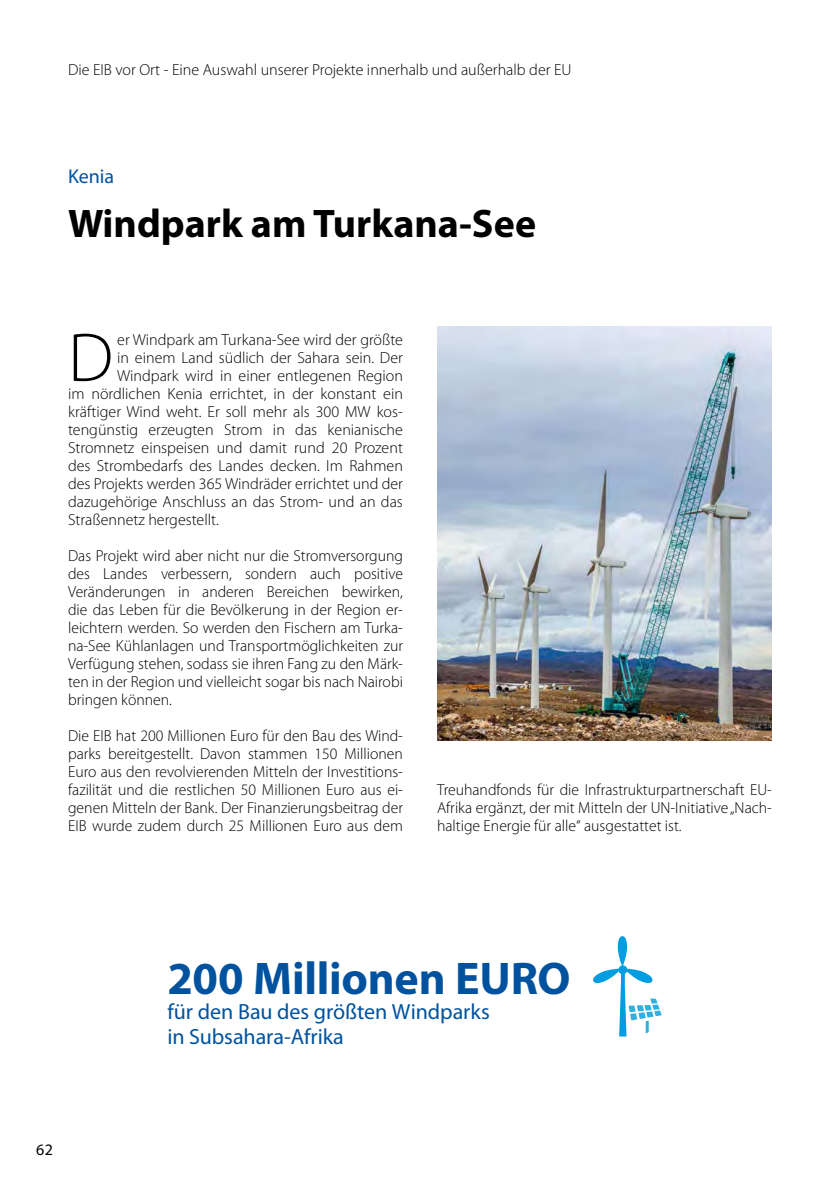
<style>
.page{position:relative;width:840px;height:1191px;background:#fff}
.page>*{position:absolute;margin:0;border:0;box-sizing:border-box;transform-origin:0 0}
.t1{font:300 69.4px "Myriad Pro";color:#000}
.t2{font:700 46px "Myriad Pro";letter-spacing:-.005em;color:#00529f}
.t3{font:700 40px "Myriad Pro";color:#000}
.t4{font:22px/25.2px "Myriad Pro";letter-spacing:-.005em;color:#00529f}
.t5{font:20px "Myriad Pro";letter-spacing:-.005em;color:#00529f}
.t6{font:300 16px/18px "Myriad Pro";color:#000;text-align:justify}
.t7{font:16px "Myriad Pro";color:#000}
</style>
<div class="page">
<img style="left:437px;top:327px;width:334px;height:414px">
<svg style="left:593px;top:936px;width:68px;height:101px"></svg>
<div style="left:618px;top:965px;width:9px;height:9px;border:3px solid #009ee0;border-radius:50%"></div>
<p class="t6" style="left:68px;top:61px;width:504px">Die EIB vor Ort - Eine Auswahl unserer Projekte innerhalb und außerhalb der EU</p>
<p class="t5" style="left:68px;top:165px;width:47px">Kenia</p>
<h3 class="t3" style="left:68px;top:201px;width:469px">Windpark am Turkana-See</h3>
<h1 class="t1" style="left:68px;top:319px;width:46px">D</h1>
<p class="t6" style="left:117px;top:331px;width:287px">er Windpark am Turkana-See wird der größte</p>
<p class="t6" style="left:117px;top:349px;width:287px">in einem Land südlich der Sahara sein. Der</p>
<p class="t6" style="left:117px;top:367px;width:287px">Windpark wird in einer entlegenen Region</p>
<p class="t6" style="left:68px;top:385px;width:336px">im nördlichen Kenia errichtet, in der konstant ein</p>
<p class="t6" style="left:68px;top:403px;width:336px">kräftiger Wind weht. Er soll mehr als 300 MW kos-</p>
<p class="t6" style="left:68px;top:421px;width:336px">tengünstig erzeugten Strom in das kenianische</p>
<p class="t6" style="left:68px;top:439px;width:336px">Stromnetz einspeisen und damit rund 20 Prozent</p>
<p class="t6" style="left:68px;top:457px;width:336px">des Strombedarfs des Landes decken. Im Rahmen</p>
<p class="t6" style="left:68px;top:475px;width:336px">des Projekts werden 365 Windräder errichtet und der</p>
<p class="t6" style="left:68px;top:493px;width:336px">dazugehörige Anschluss an das Strom- und an das</p>
<p class="t6" style="left:68px;top:511px;width:152px">Straßennetz hergestellt.</p>
<p class="t6" style="left:68px;top:547px;width:336px">Das Projekt wird aber nicht nur die Stromversorgung des Landes verbessern, sondern auch positive Veränderungen in anderen Bereichen bewirken, die das Leben für die Bevölkerung in der Region er&shy;leichtern werden. So werden den Fischern am Turka&shy;na-See Kühlanlagen und Transportmöglichkeiten zur Verfügung stehen, sodass sie ihren Fang zu den Märk&shy;ten in der Region und vielleicht sogar bis nach Nairobi bringen können.</p>
<p class="t6" style="left:68px;top:727px;width:336px">Die EIB hat 200 Millionen Euro für den Bau des Wind&shy;parks bereitgestellt. Davon stammen 150 Millionen Euro aus den revolvierenden Mitteln der Investitions&shy;fazilität und die restlichen 50 Millionen Euro aus ei&shy;genen Mitteln der Bank. Der Finanzierungsbeitrag der EIB wurde zudem durch 25 Millionen Euro aus dem</p>
<p class="t6" style="left:437px;top:781px;width:336px">Treuhandfonds für die Infrastrukturpartnerschaft EU-Afrika ergänzt, der mit Mitteln der UN-Initiative „Nach&shy;haltige Energie für alle“ ausgestattet ist.</p>
<p class="t7" style="left:36px;top:1141px;width:18px">62</p>
<h2 class="t2" style="left:167px;top:952px;width:404px">200 Millionen EURO</h2>
<h3 class="t4" style="left:167px;top:999px;width:324px">für den Bau des größten Windparks in Subsahara-Afrika</h3>
</div>
